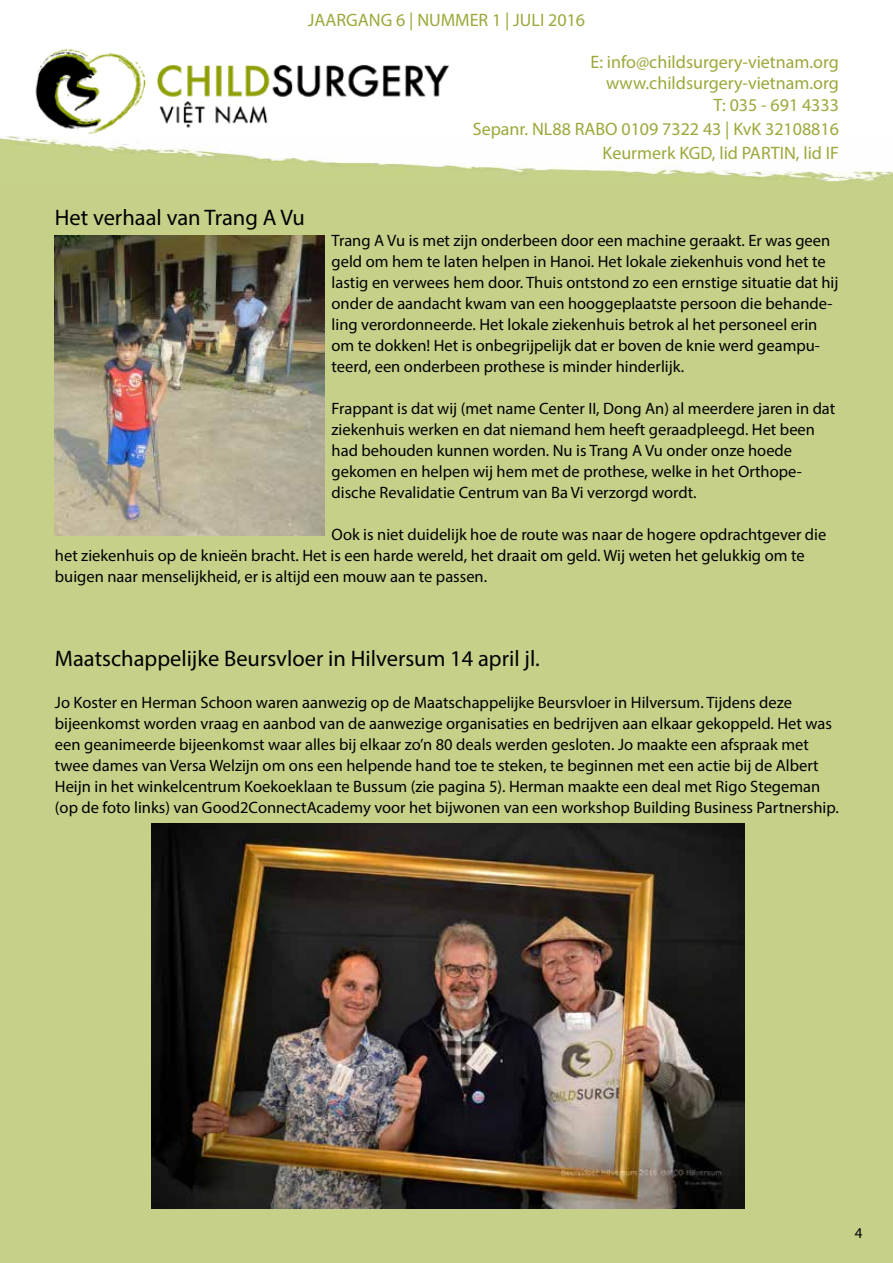
<style>
.page{position:relative;width:893px;height:1263px;background:#fff}
.page>*{position:absolute;margin:0;border:0;box-sizing:border-box;transform-origin:0 0}
.t1{font:22.5px "Myriad Pro";color:#000101}
.t2{font:18px/21.6px "Myriad Pro";color:#9ea73a;text-align:right}
.t3{font:16.5px/21px "Myriad Pro";color:#000101}
.t4{font:15px "Myriad Pro";color:#000101}
</style>
<div class="page">
<div style="left:0;top:137px;width:893px;height:1126px;background:#c6d088"></div>
<img style="left:35px;top:48px;width:414px;height:86px">
<img style="left:0;top:136px;width:893px;height:46px">
<img style="left:55px;top:236px;width:270px;height:299px">
<img style="left:151px;top:823px;width:594px;height:385px">
<p class="t2" style="left:308px;top:9px;width:279px">JAARGANG 6 | NUMMER 1 | JULI 2016</p>
<h1 class="t1" style="left:55px;top:204px;width:252px">Het verhaal van Trang A Vu</h1>
<p class="t2" style="left:590px;top:50px;width:250px">E: info@childsurgery-vietnam.org www.childsurgery-vietnam.org<br>T: 035 - 691 4333</p>
<p class="t2" style="left:473px;top:116px;width:368px;line-height:24px">Sepanr. NL88 RABO 0109 7322 43 | KvK 32108816<br>Keurmerk KGD, lid PARTIN, lid IF</p>
<p class="t3" style="left:332px;top:230px;width:508px">Trang A Vu is met zijn onderbeen door een machine geraakt. Er was geen geld om hem te laten helpen in Hanoi. Het lokale ziekenhuis vond het te lastig en verwees hem door. Thuis ontstond zo een ernstige situatie dat hij onder de aandacht kwam van een hooggeplaatste persoon die behande&shy;ling verordonneerde. Het lokale ziekenhuis betrok al het personeel erin om te dokken! Het is onbegrijpelijk dat er boven de knie werd geampu&shy;teerd, een onderbeen prothese is minder hinderlijk.</p>
<p class="t3" style="left:332px;top:398px;width:505px">Frappant is dat wij (met name Center II, Dong An) al meerdere jaren in dat ziekenhuis werken en dat niemand hem heeft geraadpleegd. Het been had behouden kunnen worden. Nu is Trang A Vu onder onze hoede gekomen en helpen wij hem met de prothese, welke in het Orthope&shy;dische Revalidatie Centrum van Ba Vi verzorgd wordt.</p>
<p class="t3" style="left:55px;top:524px;width:773px;text-indent:277px">Ook is niet duidelijk hoe de route was naar de hogere opdrachtgever die het ziekenhuis op de knieën bracht. Het is een harde wereld, het draait om geld. Wij weten het gelukkig om te buigen naar menselijkheid, er is altijd een mouw aan te passen.</p>
<h1 class="t1" style="left:55px;top:645px;width:486px">Maatschappelijke Beursvloer in Hilversum 14 april jl.</h1>
<p class="t3" style="left:55px;top:692px;width:785px">Jo Koster en Herman Schoon waren aanwezig op de Maatschappelijke Beursvloer in Hilversum. Tijdens deze bijeenkomst worden vraag en aanbod van de aanwezige organisaties en bedrijven aan elkaar gekoppeld. Het was een geanimeerde bijeenkomst waar alles bij elkaar zo’n 80 deals werden gesloten. Jo maakte een afspraak met twee dames van Versa Welzijn om ons een helpende hand toe te steken, te beginnen met een actie bij de Albert Heijn in het winkelcentrum Koekoeklaan te Bussum (zie pagina 5). Herman maakte een deal met Rigo Stegeman (op de foto links) van Good2ConnectAcademy voor het bijwonen van een workshop Building Business Partnership.</p>
<p class="t4" style="left:855px;top:1224px;width:9px">4</p>
</div>
